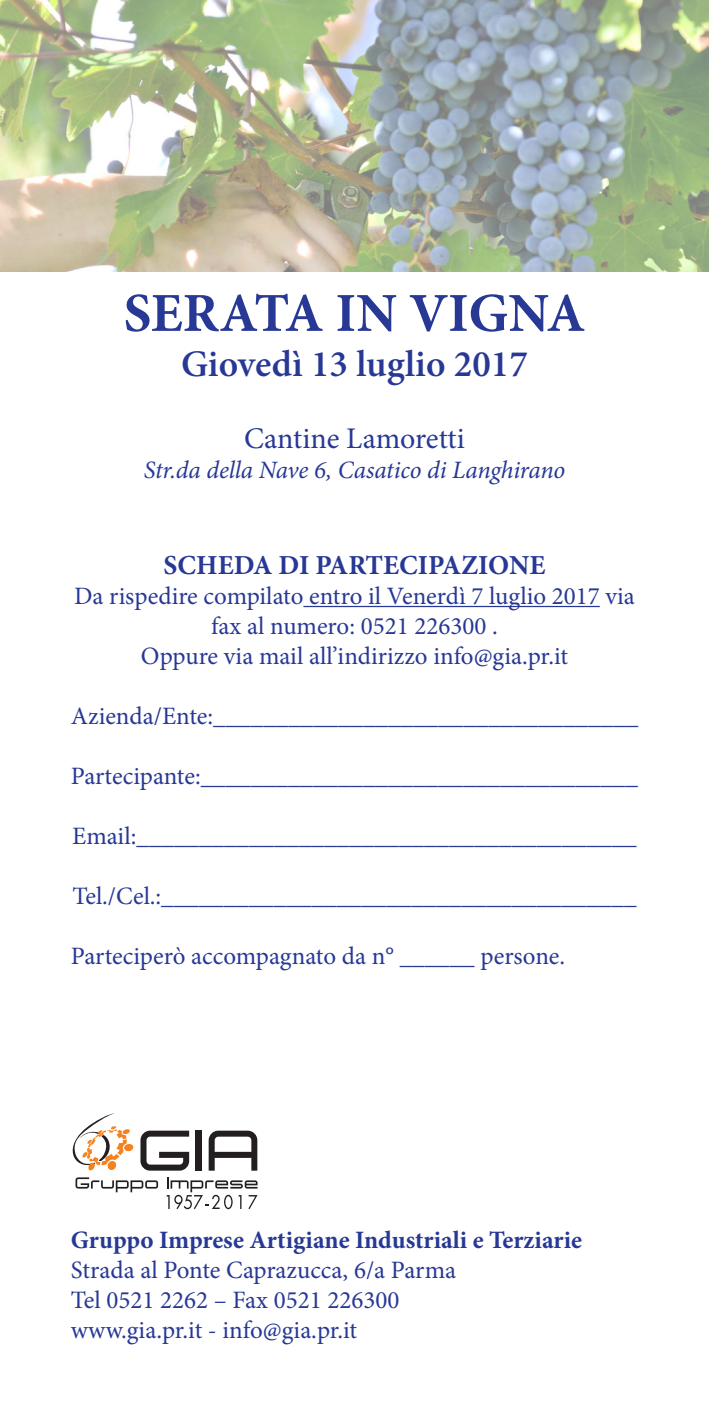
<style>
.page{position:relative;width:709px;height:1418px;background:#fff}
.page>*{position:absolute;margin:0;border:0;box-sizing:border-box;transform-origin:0 0}
.t1{font:700 55px "Minion Pro";letter-spacing:-.005em;color:#273895}
.t2{font:600 37.5px "Minion Pro";color:#273895}
.t3{font:30px "Minion Pro";letter-spacing:-.005em;color:#273895}
.t4{font:700 27.5px "Minion Pro";color:#273895}
.t5{font:25px/30px "Minion Pro";color:#273895;text-align:center}
.t6{font:700 25px "Minion Pro";color:#273895}
.t7{font:italic 25px "Minion Pro";letter-spacing:-.01em;color:#273895}
</style>
<div class="page">
<hr style="left:303px;top:606px;width:297px;height:1px;background:#273895">
<div style="left:196px;top:1130px;width:6px;height:40px;background:#231f20"></div>
<svg style="left:140px;top:1130px;width:49px;height:40px"></svg>
<svg style="left:209px;top:1130px;width:48px;height:40px"></svg>
<svg style="left:75px;top:1177px;width:83px;height:15px"></svg>
<svg style="left:72px;top:1113px;width:61px;height:57px"></svg>
<svg style="left:166px;top:1177px;width:91px;height:32px"></svg>
<img style="left:0;top:0;width:709px;height:271px">
<p class="t1" style="left:124px;top:274px;width:463px">SERATA IN VIGNA</p>
<p class="t2" style="left:181px;top:338px;width:348px">Giovedì 13 luglio 2017</p>
<p class="t3" style="left:244px;top:418px;width:222px">Cantine Lamoretti</p>
<p class="t7" style="left:144px;top:453px;width:423px">Str.da della Nave 6, Casatico di Langhirano</p>
<p class="t4" style="left:164px;top:546px;width:383px">SCHEDA DI PARTECIPAZIONE</p>
<p class="t5" style="left:74px;top:581px;width:562px">Da rispedire compilato entro il Venerdì 7 luglio 2017 via fax al numero: 0521 226300 .</p>
<p class="t5" style="left:141px;top:641px;width:428px">Oppure via mail all’indirizzo info@gia.pr.it</p>
<p class="t5" style="left:71px;top:701px;width:569px">Azienda/Ente:__________________________________</p>
<p class="t5" style="left:71px;top:761px;width:568px">Partecipante:___________________________________</p>
<p class="t5" style="left:72px;top:821px;width:566px">Email:________________________________________</p>
<p class="t5" style="left:72px;top:881px;width:565px">Tel./Cel.:______________________________________</p>
<p class="t5" style="left:71px;top:941px;width:495px">Parteciperò accompagnato da n° ______ persone.</p>
<p class="t6" style="left:71px;top:1222px;width:512px">Gruppo Imprese Artigiane Industriali e Terziarie</p>
<p class="t5" style="left:71px;top:1255px;width:386px">Strada al Ponte Caprazucca, 6/a Parma</p>
<p class="t5" style="left:71px;top:1285px;width:330px">Tel 0521 2262 – Fax 0521 226300</p>
<p class="t5" style="left:71px;top:1315px;width:288px">www.gia.pr.it - info@gia.pr.it</p>
</div>
